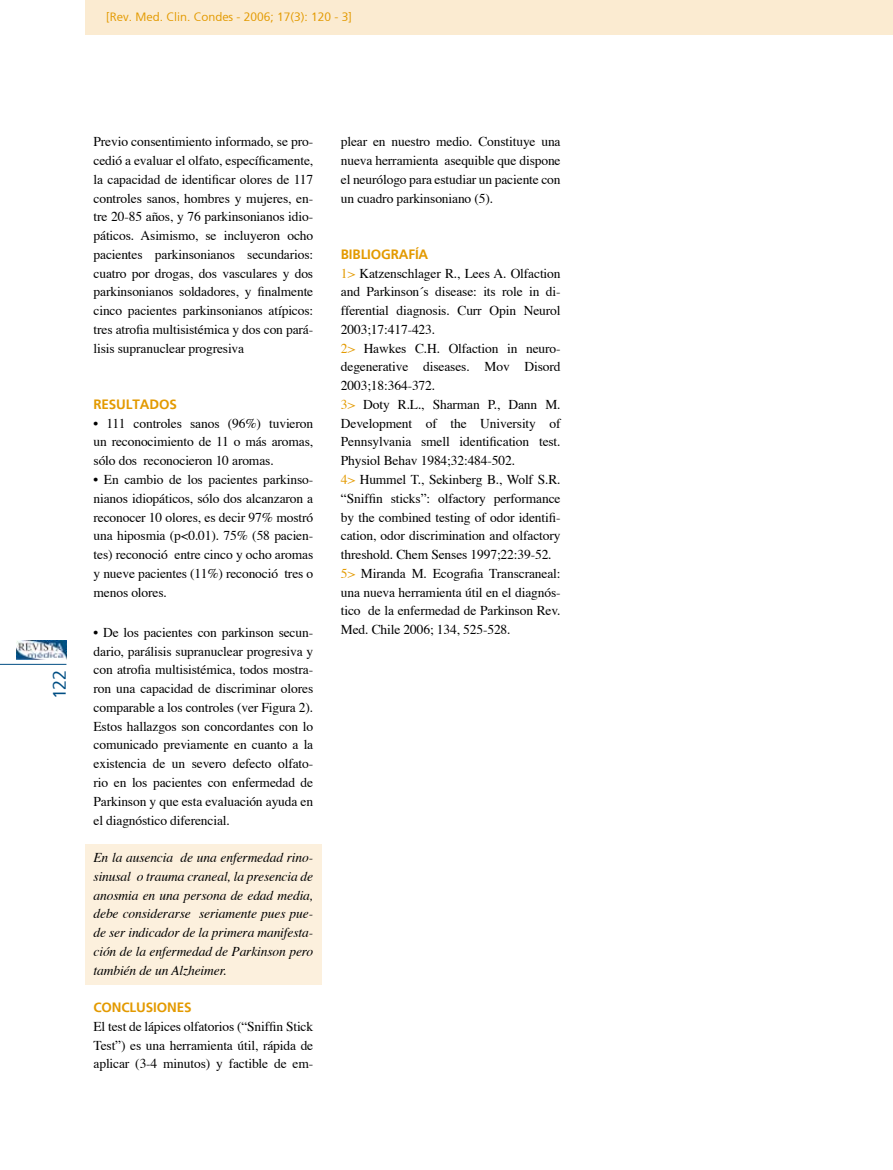
<style>
.page{position:relative;width:893px;height:1170px;background:#fff}
.page>*{position:absolute;margin:0;border:0;box-sizing:border-box;transform-origin:0 0}
.t1{font:18px "Weissach";color:#004e83}
.t2{font:13.5px/18.8px "Times";letter-spacing:-.01em;color:#000;text-align:justify}
.t3{font:italic 13.5px/18.8px "Times";letter-spacing:-.01em;color:#000;text-align:justify}
.t4{font:700 13.5px "Weissach";letter-spacing:-.01em;color:#e39a00}
.t5{font:12px "Weissach";color:#e39a00}
.s1{color:#e39a00}
</style>
<div class="page">
<img style="left:17px;top:640px;width:49px;height:19px">
<hr style="left:0;top:664px;width:66px;height:1px;background:#004e83">
<div style="left:86px;top:844px;width:236px;height:141px;background:#fcf0dd"></div>
<div style="left:85px;top:0;width:808px;height:34px;background:#fbebd1"></div>
<p class="t5" style="left:106px;top:10px;width:247px">[Rev. Med. Clin. Condes - 2006; 17(3): 120 - 3]</p>
<h1 class="t1" style="left:49px;top:699px;width:31px;rotate:-90deg">122</h1>
<p class="t2" style="left:94px;top:131px;width:221px">Previo consentimiento informado, se pro&shy;cedió a evaluar el olfato, específicamente, la capacidad de identificar olores de 117 controles sanos, hombres y mujeres, en&shy;tre 20-85 años, y 76 parkinsonianos idio&shy;páticos. Asimismo, se incluyeron ocho pacientes parkinsonianos secundarios: cuatro por drogas, dos vasculares y dos parkinsonianos soldadores, y finalmente cinco pacientes parkinsonianos atípicos: tres atrofia multisistémica y dos con pará&shy;lisis supranuclear progresiva</p>
<p class="t4" style="left:94px;top:396px;width:85px">RESULTADOS</p>
<p class="t2" style="left:94px;top:412px;width:221px">• 111 controles sanos (96%) tuvieron un reconocimiento de 11 o más aromas, sólo dos reconocieron 10 aromas.</p>
<p class="t2" style="left:94px;top:469px;width:221px">• En cambio de los pacientes parkinso&shy;nianos idiopáticos, sólo dos alcanzaron a reconocer 10 olores, es decir 97% mostró una hiposmia (p&lt;0.01). 75% (58 pacien&shy;tes) reconoció entre cinco y ocho aromas y nueve pacientes (11%) reconoció tres o menos olores.</p>
<p class="t2" style="left:94px;top:621px;width:221px">• De los pacientes con parkinson secun&shy;dario, parálisis supranuclear progresiva y con atrofia multisistémica, todos mostra&shy;ron una capacidad de discriminar olores comparable a los controles (ver Figura 2).<br>Estos hallazgos son concordantes con lo comunicado previamente en cuanto a la existencia de un severo defecto olfato&shy;rio en los pacientes con enfermedad de Parkinson y que esta evaluación ayuda en el diagnóstico diferencial.</p>
<p class="t3" style="left:94px;top:847px;width:221px">En la ausencia de una enfermedad rino&shy;sinusal o trauma craneal, la presencia de anosmia en una persona de edad media, debe considerarse seriamente pues pue&shy;de ser indicador de la primera manifesta&shy;ción de la enfermedad de Parkinson pero también de un Alzheimer.</p>
<p class="t4" style="left:94px;top:999px;width:10px">CONCLUS</p>
<p class="t4" style="left:153px;top:999px;width:13px">IONES</p>
<p class="t2" style="left:94px;top:1015px;width:221px">El test de lápices olfatorios (“Sniffin Stick Test”) es una herramienta útil, rápida de aplicar (3-4 minutos) y factible de em-</p>
<p class="t2" style="left:341px;top:131px;width:221px">plear en nuestro medio. Constituye una nueva herramienta asequible que dispone el neurólogo para estudiar un paciente con un cuadro parkinsoniano (5).</p>
<p class="t4" style="left:341px;top:246px;width:59px">BIBLIOGRAFÍA</p>
<p class="t2" style="left:341px;top:262px;width:221px;text-align:left"><span class="s1">1&gt;</span> Katzenschlager R., Lees A. Olfaction and Parkinson´s disease: its role in di&shy;fferential diagnosis. Curr Opin Neurol 2003;17:417-423.<br><span class="s1">2&gt;</span> Hawkes C.H. Olfaction in neuro&shy;degenerative diseases. Mov Disord 2003;18:364-372.<br><span class="s1">3&gt;</span> Doty R.L., Sharman P., Dann M.<br>Development of the University of Pennsylvania smell identification test.<br>Physiol Behav 1984;32:484-502.<br><span class="s1">4&gt;</span> Hummel T., Sekinberg B., Wolf S.R. “Sniffin sticks”: olfactory performance by the combined testing of odor identifi&shy;cation, odor discrimination and olfactory threshold. Chem Senses 1997;22:39-52.<br><span class="s1">5&gt;</span> Miranda M. Ecografia Transcraneal: una nueva herramienta útil en el diagnós&shy;tico de la enfermedad de Parkinson Rev.<br>Med. Chile 2006; 134, 525-528.</p>
</div>
